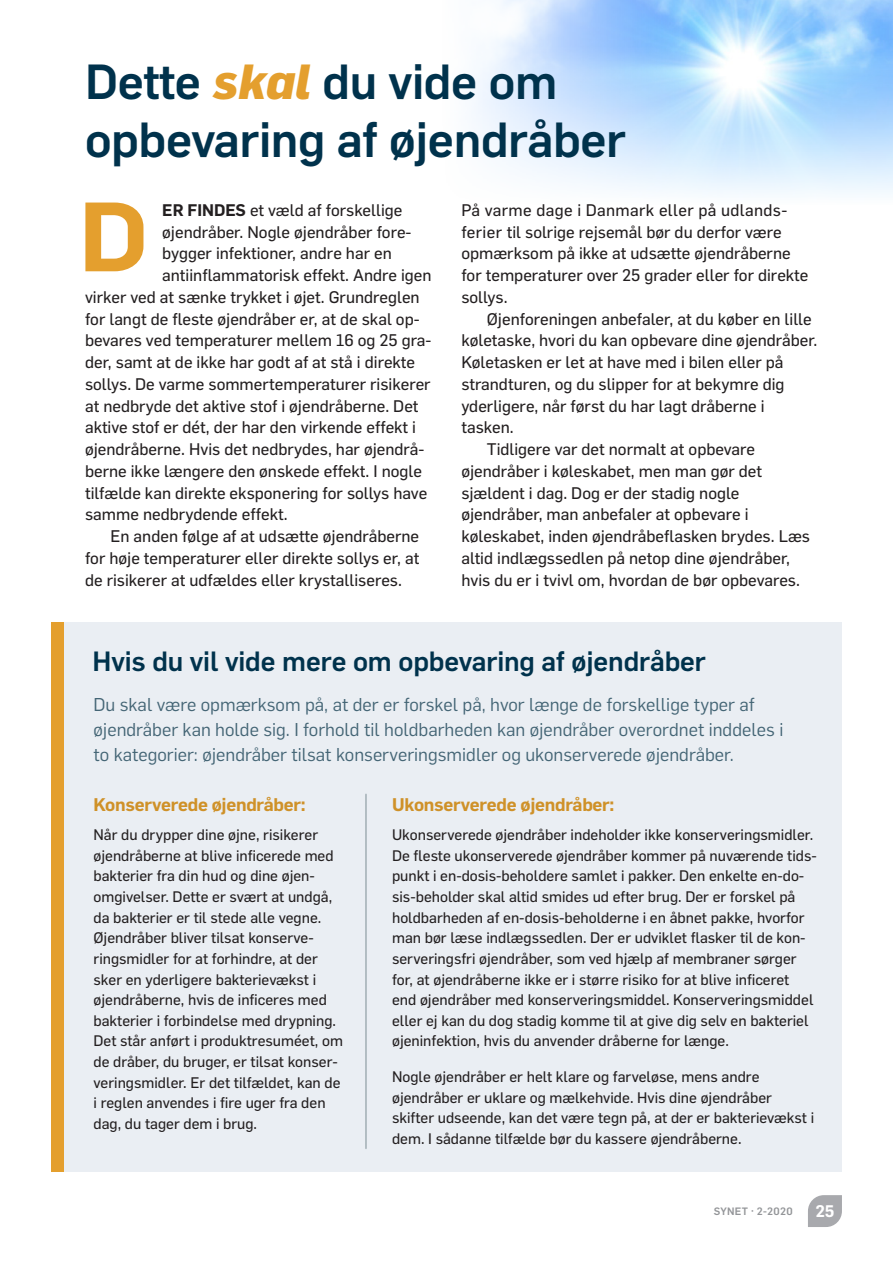
<style>
.page{position:relative;width:893px;height:1263px;background:#fff}
.page>*{position:absolute;margin:0;border:0;box-sizing:border-box;transform-origin:0 0}
.t1{font:600 96.45px "Flama";color:#e49f2e;scale:1.05 1}
.t2{font:500 48.3px/57.4px "Flama";letter-spacing:-.01em;color:#00324c}
.t3{font:500 27.3px "Flama";letter-spacing:-.005em;color:#00324c}
.t4{font:18.3px/25px "Flama";color:#446575}
.t5{font:600 18px "Flama";letter-spacing:-.015em;color:#cf9128}
.t6{font:16.5px/21.8px "Flama Basic";color:#231f20}
.t7{font:600 16.5px "Flama";color:#fff}
.t8{font:15px/20.7px "Flama Basic";color:#231f20}
.t9{font:500 10.5px "Flama";letter-spacing:.025em;color:#939598}
.s1{font-weight:800;font-style:italic;color:#e49f2e}
.s2{font-family:"Flama";font-weight:600}
</style>
<div class="page">
<div style="left:64px;top:622px;width:778px;height:549px;background:#eaeef3"></div>
<div style="left:51px;top:622px;width:13px;height:549px;background:#e49f2e"></div>
<hr style="left:365px;top:794px;width:2px;height:354px;background:#adb8be">
<svg style="left:808px;top:1195px;width:34px;height:32px"></svg>
<h2 class="t2" style="left:85px;top:50px;width:542px">Dette <span class="s1">skal</span> du vide om opbevaring af øjendråber</h2>
<h1 class="t1" style="left:79px;top:167px;width:68px">D</h1>
<p class="t6" style="left:461px;top:198px;width:349px">På varme dage i Danmark eller på udlands&shy;ferier til solrige rejsemål bør du derfor være opmærksom på ikke at udsætte øjendråberne for temperaturer over 25 grader eller for direkte sollys.</p>
<p class="t6" style="left:487px;top:307px;width:326px">Øjenforeningen anbefaler, at du køber en lille</p>
<p class="t6" style="left:461px;top:329px;width:358px">køletaske, hvori du kan opbevare dine øjendråber.</p>
<p class="t6" style="left:461px;top:350px;width:324px">Køletasken er let at have med i bilen eller på</p>
<p class="t6" style="left:461px;top:372px;width:325px">strandturen, og du slipper for at bekymre dig</p>
<p class="t6" style="left:461px;top:394px;width:305px">yderligere, når først du har lagt dråberne i</p>
<p class="t6" style="left:461px;top:416px;width:54px">tasken.</p>
<p class="t6" style="left:487px;top:437px;width:270px">Tidligere var det normalt at opbevare</p>
<p class="t6" style="left:461px;top:459px;width:302px">øjendråber i køleskabet, men man gør det</p>
<p class="t6" style="left:461px;top:481px;width:280px">sjældent i dag. Dog er der stadig nogle</p>
<p class="t6" style="left:461px;top:503px;width:289px">øjendråber, man anbefaler at opbevare i</p>
<p class="t6" style="left:461px;top:524px;width:350px">køleskabet, inden øjendråbeflasken brydes. Læs</p>
<p class="t6" style="left:461px;top:546px;width:330px">altid indlægssedlen på netop dine øjendråber,</p>
<p class="t6" style="left:461px;top:568px;width:340px">hvis du er i tvivl om, hvordan de bør opbevares.</p>
<p class="t6" style="left:162px;top:198px;width:242px"><span class="s2">ER FINDES</span> et væld af forskellige</p>
<p class="t6" style="left:162px;top:220px;width:251px">øjendråber. Nogle øjendråber fore-</p>
<p class="t6" style="left:162px;top:242px;width:231px">bygger infektioner, andre har en</p>
<p class="t6" style="left:162px;top:263px;width:271px">antiinflammatorisk effekt. Andre igen</p>
<p class="t6" style="left:85px;top:285px;width:336px">virker ved at sænke trykket i øjet. Grundreglen</p>
<p class="t6" style="left:85px;top:307px;width:336px">for langt de fleste øjendråber er, at de skal op-</p>
<p class="t6" style="left:85px;top:329px;width:348px">bevares ved temperaturer mellem 16 og 25 gra-</p>
<p class="t6" style="left:85px;top:350px;width:332px">der, samt at de ikke har godt af at stå i direkte</p>
<p class="t6" style="left:85px;top:372px;width:347px">sollys. De varme sommertemperaturer risikerer</p>
<p class="t6" style="left:85px;top:394px;width:335px">at nedbryde det aktive stof i øjendråberne. Det</p>
<p class="t6" style="left:85px;top:416px;width:333px">aktive stof er dét, der har den virkende effekt i</p>
<p class="t6" style="left:85px;top:437px;width:341px">øjendråberne. Hvis det nedbrydes, har øjendrå-</p>
<p class="t6" style="left:85px;top:459px;width:338px">berne ikke længere den ønskede effekt. I nogle</p>
<p class="t6" style="left:85px;top:481px;width:344px">tilfælde kan direkte eksponering for sollys have</p>
<p class="t6" style="left:85px;top:503px;width:204px">samme nedbrydende effekt.</p>
<p class="t6" style="left:111px;top:524px;width:310px">En anden følge af at udsætte øjendråberne</p>
<p class="t6" style="left:85px;top:546px;width:336px">for høje temperaturer eller direkte sollys er, at</p>
<p class="t6" style="left:85px;top:568px;width:318px">de risikerer at udfældes eller krystalliseres.</p>
<h3 class="t3" style="left:92px;top:642px;width:615px">Hvis du vil vide mere om opbevaring af øjendråber</h3>
<p class="t4" style="left:94px;top:691px;width:691px">Du skal være opmærksom på, at der er forskel på, hvor længe de forskellige typer af øjendråber kan holde sig. I forhold til holdbarheden kan øjendråber overordnet inddeles i to kategorier: øjendråber tilsat konserveringsmidler og ukonserverede øjendråber.</p>
<p class="t5" style="left:94px;top:792px;width:214px">Konserverede øjendråber:</p>
<p class="t8" style="left:94px;top:823px;width:251px">Når du drypper dine øjne, risikerer øjendråberne at blive inficerede med bakterier fra din hud og dine øjen&shy;omgivelser. Dette er svært at undgå, da bakterier er til stede alle vegne.<br>Øjendråber bliver tilsat konserve&shy;ringsmidler for at forhindre, at der sker en yderligere bakterievækst i øjendråberne, hvis de inficeres med bakterier i forbindelse med drypning.<br>Det står anført i produktresuméet, om de dråber, du bruger, er tilsat konser&shy;veringsmidler. Er det tilfældet, kan de i reglen anvendes i fire uger fra den dag, du tager dem i brug.</p>
<p class="t5" style="left:392px;top:792px;width:224px">Ukonserverede øjendråber:</p>
<p class="t8" style="left:392px;top:823px;width:426px">Ukonserverede øjendråber indeholder ikke konserveringsmidler.<br>De fleste ukonserverede øjendråber kommer på nuværende tids&shy;punkt i en-dosis-beholdere samlet i pakker. Den enkelte en-do&shy;sis-beholder skal altid smides ud efter brug. Der er forskel på holdbarheden af en-dosis-beholderne i en åbnet pakke, hvorfor man bør læse indlægssedlen. Der er udviklet flasker til de kon&shy;serveringsfri øjendråber, som ved hjælp af membraner sørger for, at øjendråberne ikke er i større risiko for at blive inficeret end øjendråber med konserveringsmiddel. Konserveringsmiddel eller ej kan du dog stadig komme til at give dig selv en bakteriel øjeninfektion, hvis du anvender dråberne for længe.</p>
<p class="t8" style="left:392px;top:1065px;width:424px">Nogle øjendråber er helt klare og farveløse, mens andre øjendråber er uklare og mælkehvide. Hvis dine øjendråber skifter udseende, kan det være tegn på, at der er bakterievækst i dem. I sådanne tilfælde bør du kassere øjendråberne.</p>
<p class="t9" style="left:714px;top:1204px;width:80px">SYNET · 2-2020</p>
<p class="t7" style="left:815px;top:1199px;width:21px">25</p>
</div>
